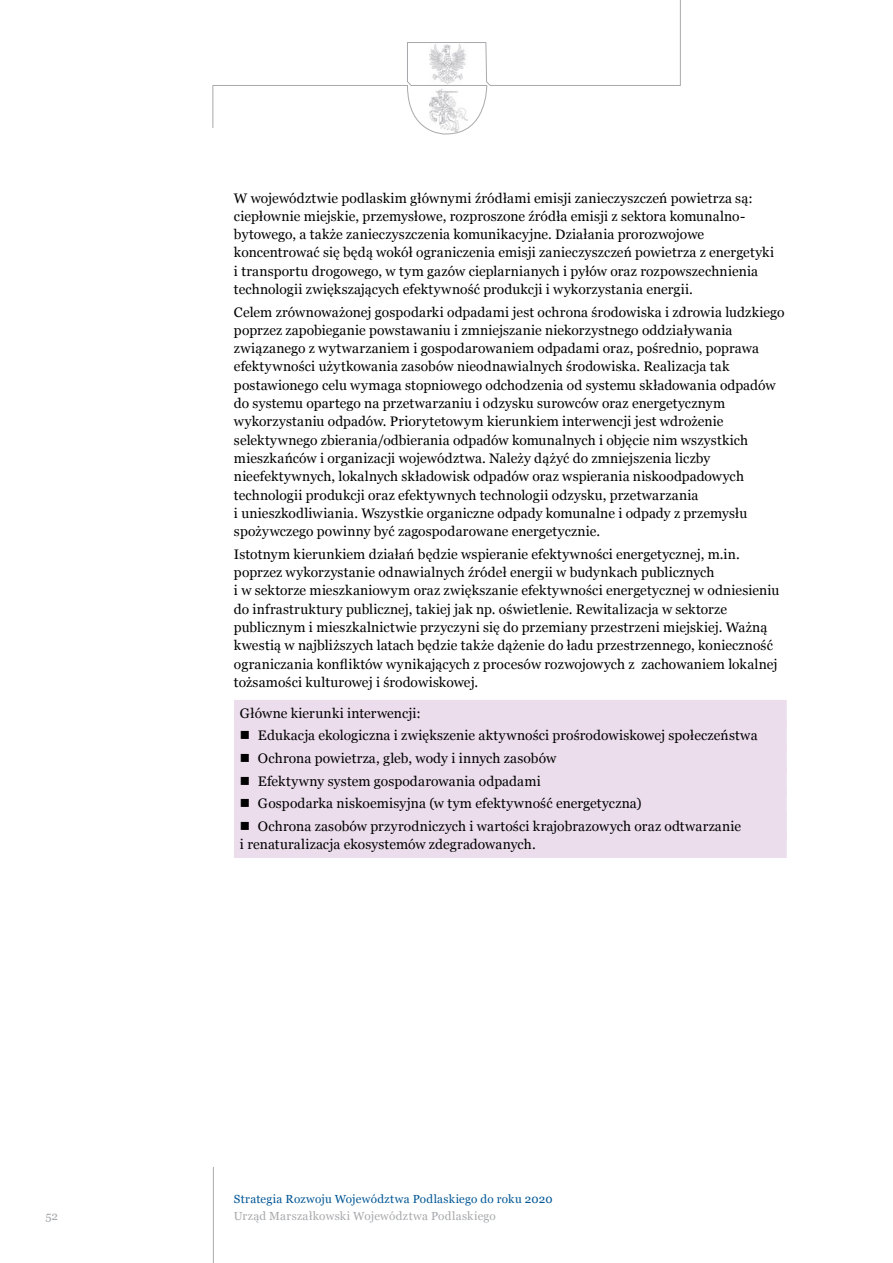
<style>
.page{position:relative;width:893px;height:1263px;background:#fff}
.page>*{position:absolute;margin:0;border:0;box-sizing:border-box;transform-origin:0 0}
.t1{font:13.8px/18.3px "Georgia";letter-spacing:.01em;color:#000}
.t2{font:11.7px "Georgia";letter-spacing:.025em;color:#005695}
.t3{font:11.7px "Georgia";letter-spacing:.025em;color:#a7a9ac}
</style>
<div class="page">
<svg style="left:212px;top:0;width:469px;height:135px"></svg>
<hr style="left:213px;top:1167px;width:1px;height:96px;background:#a7a9ac">
<img style="left:429px;top:45px;width:38px;height:86px">
<div style="left:234px;top:700px;width:553px;height:27px;background:#ecdded"></div>
<div style="left:234px;top:721px;width:6px;height:27px;background:#ecdded"></div>
<div style="left:240px;top:722px;width:547px;height:27px;background:#ecdded"></div>
<div style="left:234px;top:743px;width:6px;height:27px;background:#ecdded"></div>
<div style="left:240px;top:745px;width:547px;height:27px;background:#ecdded"></div>
<div style="left:234px;top:766px;width:6px;height:27px;background:#ecdded"></div>
<div style="left:240px;top:768px;width:547px;height:27px;background:#ecdded"></div>
<div style="left:234px;top:789px;width:6px;height:27px;background:#ecdded"></div>
<div style="left:240px;top:790px;width:547px;height:27px;background:#ecdded"></div>
<div style="left:234px;top:811px;width:6px;height:27px;background:#ecdded"></div>
<div style="left:240px;top:813px;width:547px;height:27px;background:#ecdded"></div>
<div style="left:234px;top:831px;width:553px;height:27px;background:#ecdded"></div>
<p class="t3" style="left:45px;top:1209px;width:14px">52</p>
<p class="t1" style="left:234px;top:189px;width:542px">W województwie podlaskim głównymi źródłami emisji zanieczyszczeń powietrza są: ciepłownie miejskie, przemysłowe, rozproszone źródła emisji z sektora komunalno&shy;bytowego, a także zanieczyszczenia komunikacyjne. Działania prorozwojowe koncentrować się będą wokół ograniczenia emisji zanieczyszczeń powietrza z energetyki i transportu drogowego, w tym gazów cieplarnianych i pyłów oraz rozpowszechnienia technologii zwiększających efektywność produkcji i wykorzystania energii.</p>
<p class="t1" style="left:234px;top:303px;width:552px">Celem zrównoważonej gospodarki odpadami jest ochrona środowiska i zdrowia ludzkiego poprzez zapobieganie powstawaniu i zmniejszanie niekorzystnego oddziaływania związanego z wytwarzaniem i gospodarowaniem odpadami oraz, pośrednio, poprawa efektywności użytkowania zasobów nieodnawialnych środowiska. Realizacja tak postawionego celu wymaga stopniowego odchodzenia od systemu składowania odpadów do systemu opartego na przetwarzaniu i odzysku surowców oraz energetycznym wykorzystaniu odpadów. Priorytetowym kierunkiem interwencji jest wdrożenie selektywnego zbierania/odbierania odpadów komunalnych i objęcie nim wszystkich mieszkańców i organizacji województwa. Należy dążyć do zmniejszenia liczby nieefektywnych, lokalnych składowisk odpadów oraz wspierania niskoodpadowych technologii produkcji oraz efektywnych technologii odzysku, przetwarzania<br>i unieszkodliwiania. Wszystkie organiczne odpady komunalne i odpady z przemysłu spożywczego powinny być zagospodarowane energetycznie.</p>
<p class="t1" style="left:234px;top:545px;width:547px">Istotnym kierunkiem działań będzie wspieranie efektywności energetycznej, m.in. poprzez wykorzystanie odnawialnych źródeł energii w budynkach publicznych<br>i w sektorze mieszkaniowym oraz zwiększanie efektywności energetycznej w odniesieniu do infrastruktury publicznej, takiej jak np. oświetlenie. Rewitalizacja w sektorze publicznym i mieszkalnictwie przyczyni się do przemiany przestrzeni miejskiej. Ważną kwestią w najbliższych latach będzie także dążenie do ładu przestrzennego, konieczność ograniczania konfliktów wynikających z procesów rozwojowych z zachowaniem lokalnej tożsamości kulturowej i środowiskowej.</p>
<p class="t1" style="left:240px;top:704px;width:182px">Główne kierunki interwencji:</p>
<p class="t1" style="left:240px;top:727px;width:519px">■ Edukacja ekologiczna i zwiększenie aktywności prośrodowiskowej społeczeństwa</p>
<p class="t1" style="left:240px;top:749px;width:318px">■ Ochrona powietrza, gleb, wody i innych zasobów</p>
<p class="t1" style="left:240px;top:772px;width:302px">■ Efektywny system gospodarowania odpadami</p>
<p class="t1" style="left:240px;top:794px;width:403px">■ Gospodarka niskoemisyjna (w tym efektywność energetyczna)</p>
<p class="t1" style="left:240px;top:817px;width:503px">■ Ochrona zasobów przyrodniczych i wartości krajobrazowych oraz odtwarzanie i renaturalizacja ekosystemów zdegradowanych.</p>
<p class="t2" style="left:234px;top:1192px;width:320px">Strategia Rozwoju Województwa Podlaskiego do roku 2020</p>
<p class="t3" style="left:234px;top:1209px;width:264px">Urząd Marszałkowski Województwa Podlaskiego</p>
</div>
